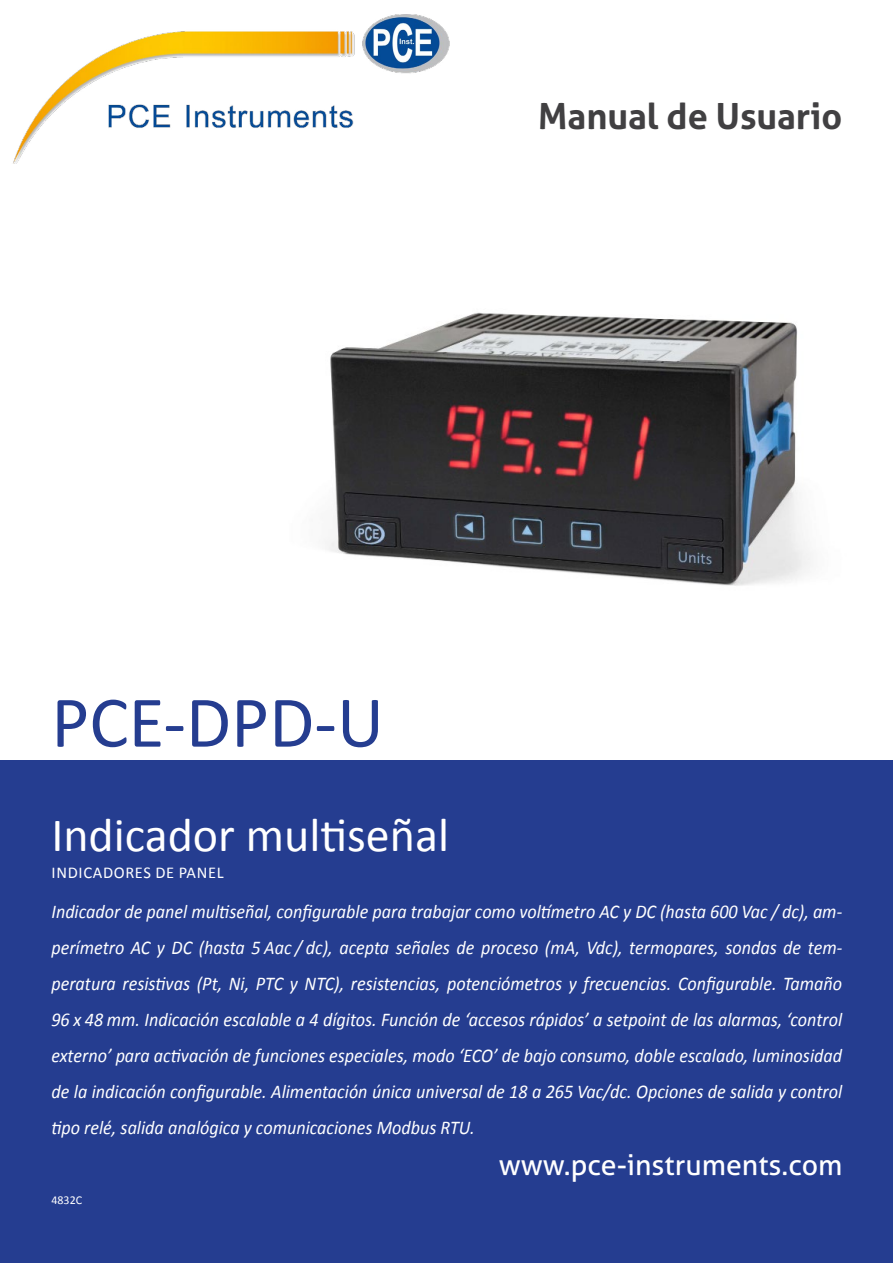
<style>
.page{position:relative;width:893px;height:1263px;background:#fff}
.page>*{position:absolute;margin:0;border:0;box-sizing:border-box;transform-origin:0 0}
._2_FEMA_Parrafo_Norm{font:73.5px "Calibri";color:#253d90}
._2_FEMA_Parrafo_Norm-2{font:48px "Calibri";color:#fff}
._7_FEMA_Plantilla_Al{font:700 36px "Aller";color:#414042}
._7_FEMA_Plantilla_Al-2{font:28.5px "Aller";color:#fff}
._2_FEMA_Parrafo_Norm-3{font:italic 19.5px/36px "Calibri";color:#fff;text-align:justify;scale:.93 1}
._2_FEMA_Parrafo_Norm-4{font:16.5px "Calibri";letter-spacing:.04em;color:#fff}
._2_FEMA_Parrafo_Norm-5{font:12px "Calibri";color:#fff}
</style>
<div class="page">
<div style="left:0;top:760px;width:893px;height:503px;background:#253d90"></div>
<img style="left:325px;top:312px;width:486px;height:274px">
<img style="left:13px;top:14px;width:437px;height:149px">
<p class="_7_FEMA_Plantilla_Al" style="left:538px;top:94px;width:306px">Manual de Usuario</p>
<p class="_2_FEMA_Parrafo_Norm" style="left:51px;top:676px;width:334px">PCE-DPD-U</p>
<p class="_2_FEMA_Parrafo_Norm-2" style="left:51px;top:805px;width:399px">Indicador multiseñal</p>
<p class="_2_FEMA_Parrafo_Norm-4" style="left:52px;top:862px;width:174px">INDICADORES DE PANEL</p>
<p class="_2_FEMA_Parrafo_Norm-3" style="left:51px;top:893px;width:852px">Indicador de panel multiseñal, configurable para trabajar como voltímetro AC y DC (hasta 600 Vac / dc), am&shy;perímetro AC y DC (hasta 5 Aac / dc), acepta señales de proceso (mA, Vdc), termopares, sondas de tem&shy;peratura resistivas (Pt, Ni, PTC y NTC), resistencias, potenciómetros y frecuencias. Configurable. Tamaño 96 x 48 mm. Indicación escalable a 4 dígitos. Función de ‘accesos rápidos’ a setpoint de las alarmas, ‘control externo’ para activación de funciones especiales, modo ‘ECO’ de bajo consumo, doble escalado, luminosidad de la indicación configurable. Alimentación única universal de 18 a 265 Vac/dc. Opciones de salida y control tipo relé, salida analógica y comunicaciones Modbus RTU.</p>
<p class="_7_FEMA_Plantilla_Al-2" style="left:499px;top:1148px;width:345px">www.pce-instruments.com</p>
<p class="_2_FEMA_Parrafo_Norm-5" style="left:51px;top:1193px;width:32px">4832C</p>
</div>
